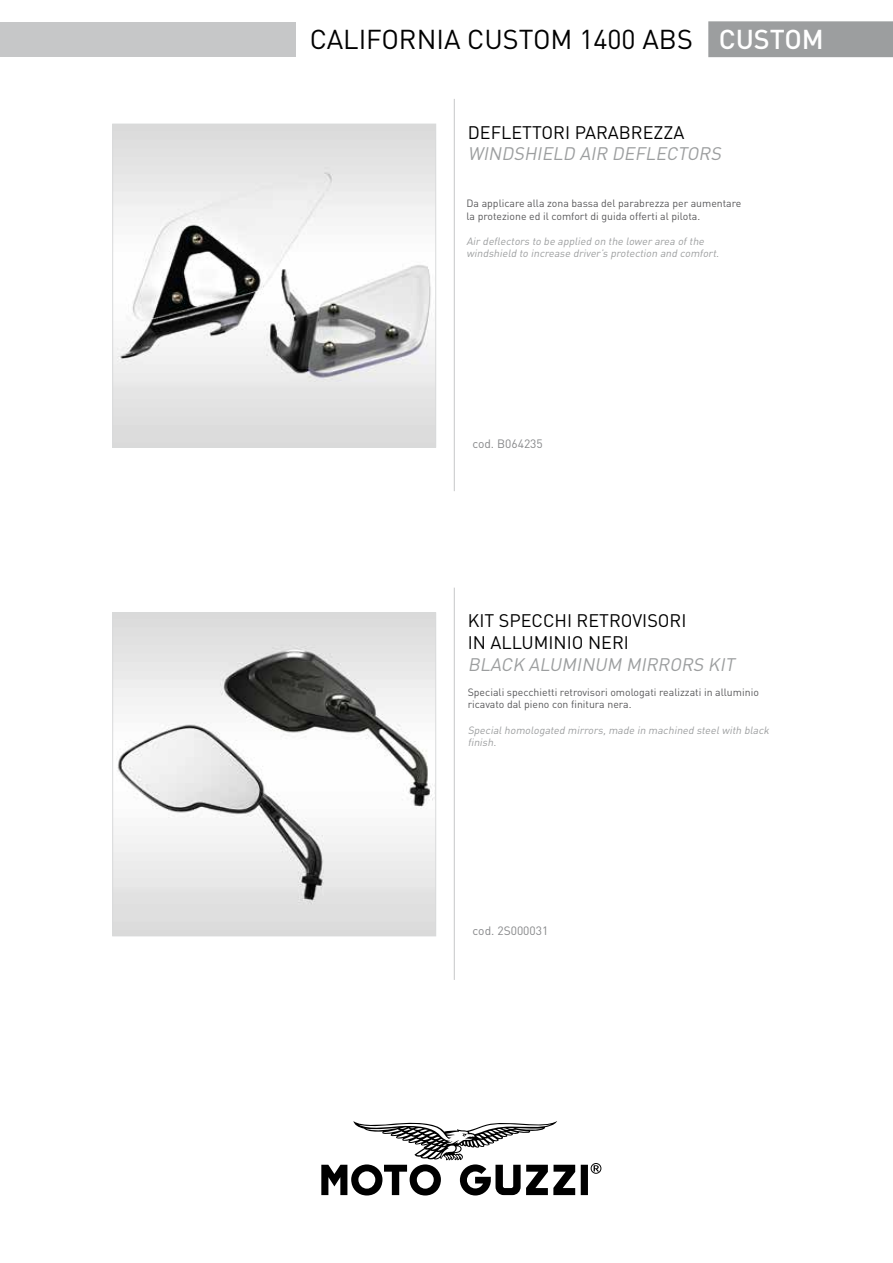
<style>
.page{position:relative;width:893px;height:1263px;background:#fff}
.page>*{position:absolute;margin:0;border:0;box-sizing:border-box;transform-origin:0 0}
.t1{font:27px "DIN";color:#000}
.t2{font:18px/21.6px "DIN";color:#000}
.t3{font:italic 18px "DIN";color:#9c9e9f}
.t4{font:12px "DIN";color:#87888a}
.t5{font:10.5px/12.6px "DIN";color:#58585a}
.t6{font:italic 10.5px/12.6px "DIN";color:#9c9e9f}
.s1{font-weight:500;color:#fff}
</style>
<div class="page">
<hr style="left:454px;top:99px;width:1px;height:392px;background:#c6c7c8">
<hr style="left:454px;top:588px;width:1px;height:392px;background:#c6c7c8">
<svg style="left:321px;top:1121px;width:280px;height:74px"></svg>
<div style="left:708px;top:21px;width:185px;height:36px;background:#9c9e9f"></div>
<div style="left:0;top:22px;width:295px;height:34px;background:#c6c7c8"></div>
<img style="left:114px;top:615px;width:320px;height:319px">
<div style="left:112px;top:613px;width:324px;height:323px;border:1px solid #d9dadb"></div>
<img style="left:114px;top:126px;width:320px;height:319px">
<div style="left:112px;top:124px;width:324px;height:323px;border:1px solid #d9dadb"></div>
<h1 class="t1" style="left:310px;top:23px;width:516px">CALIFORNIA CUSTOM 1400 ABS <span class="s1">CUSTOM</span></h1>
<h2 class="t2" style="left:468px;top:121px;width:218px">DEFLETTORI PARABREZZA</h2>
<h2 class="t3" style="left:468px;top:143px;width:259px">WINDSHIELD AIR DEFLECTORS</h2>
<p class="t5" style="left:466px;top:197px;width:276px">Da applicare alla zona bassa del parabrezza per aumentare la protezione ed il comfort di guida offerti al pilota.</p>
<p class="t6" style="left:466px;top:234px;width:256px">Air deflectors to be applied on the lower area ofthe windshield to increase driver’s protection and comfort.</p>
<p class="t4" style="left:472px;top:436px;width:72px">cod. B064235</p>
<h2 class="t2" style="left:468px;top:610px;width:220px">KIT SPECCHI RETROVISORI<br>IN ALLUMINIO NERI</h2>
<h2 class="t3" style="left:468px;top:653px;width:272px">BLACK ALUMINUM MIRRORS KIT</h2>
<p class="t5" style="left:468px;top:685px;width:293px">Speciali specchietti retrovisori omologati realizzati in alluminio ricavato dal pieno con finitura nera.</p>
<p class="t6" style="left:468px;top:723px;width:305px">Specialhomologated mirrors,made in machined steelwith black finish.</p>
<p class="t4" style="left:473px;top:923px;width:77px">cod. 2S000031</p>
</div>
